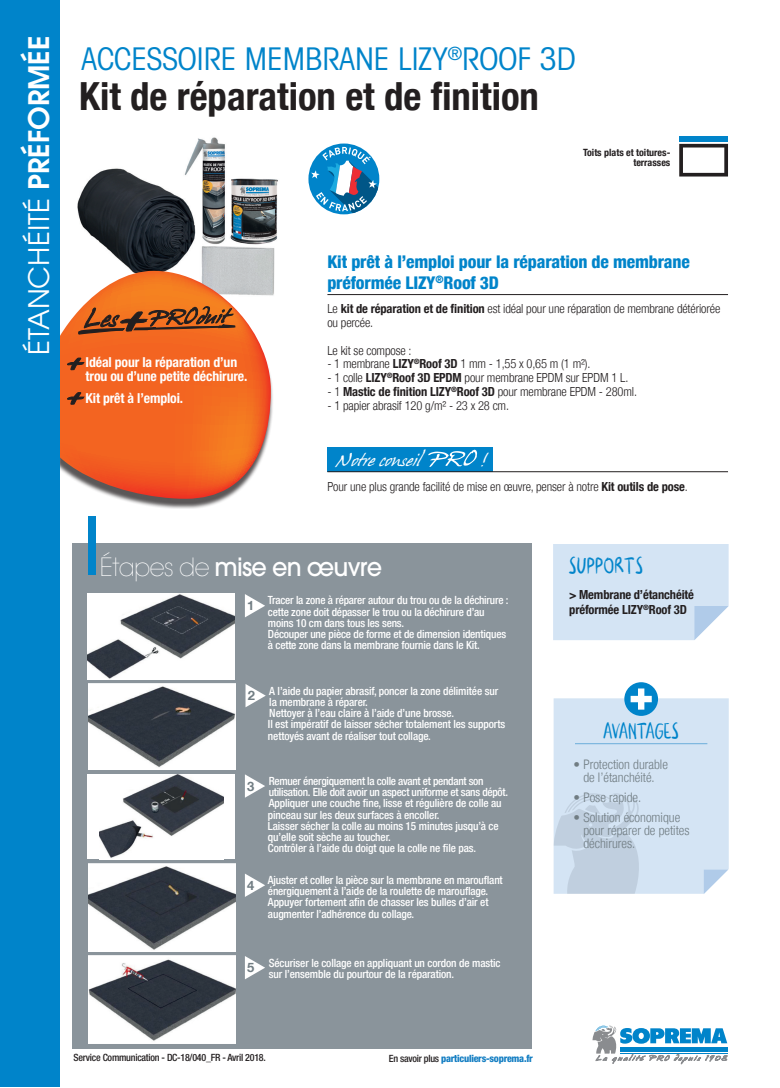
<style>
.page{position:relative;width:780px;height:1088px;background:#fff}
.page>*{position:absolute;margin:0;border:0;box-sizing:border-box;transform-origin:0 0}
.t1{font:700 condensed 38.75px "Helvetica Neue LT";color:#231f20}
.t2{font:condensed 31.25px "Avant Garde";color:#0084ca}
.t3{font:28.12px "Avant Garde";color:#fff}
.t4{font:500 25px "Avant Garde";letter-spacing:-.03em;color:#fff;scale:.96 1}
.t5{font:24.75px "Labai";color:#0084ca}
.t6{font:23.75px "Labai";letter-spacing:-.015em;color:#0084ca}
.t7{font:800 condensed 17.5px/21.2px "Helvetica Neue LT";letter-spacing:-.01em;color:#0084ca}
.t8{font:16.5px "Hans Hand";color:#fff}
.t9{font:700 condensed 13.75px/14.4px "Helvetica Neue";letter-spacing:-.01em;color:#fff}
.t10{font:300 condensed 13.12px/13.1px "Helvetica Neue LT";color:#717d83;text-align:center}
.t11{font:700 13px "Helvetica Neue LT";color:#717d83}
.t12{font:300 condensed 12.5px/13.8px "Helvetica Neue LT";letter-spacing:-.01em;color:#231f20}
.t13{font:700 condensed 12.5px/15px "Helvetica Neue LT";letter-spacing:-.01em;color:#231f20}
.t14{font:500 condensed 11.25px/11.2px "Helvetica Neue LT";letter-spacing:-.01em;color:#fff}
.t15{font:500 condensed 10px "Helvetica Neue";letter-spacing:-.025em;color:#231f20}
.t16{font:800 condensed 10px "Helvetica Neue";letter-spacing:-.025em;color:#127dc2}
.t17{font:700 condensed 10px/10px "Helvetica Neue LT";color:#231f20;text-align:right}
.s1{font-weight:600}
.s2{font-weight:700}
.s3{font-weight:300}
.s4{font-family:"Helvetica Neue"}
.s5{font-weight:200}
.s6{font-weight:500;color:#231f20}
</style>
<div class="page">
<div style="left:553px;top:544px;width:175px;height:96px;background:#d4e4f4"></div>
<img style="left:78px;top:137px;width:285px;height:159px">
<div style="left:55px;top:274px;width:218px;height:235px;background:#231f20;opacity:.75"></div>
<svg style="left:59px;top:271px;width:212px;height:228px;background:#ed7d47"></svg>
<svg style="left:76px;top:306px;width:168px;height:29px;background:#b45b24"></svg>
<svg style="left:67px;top:358px;width:17px;height:12px"></svg>
<svg style="left:67px;top:392px;width:17px;height:13px"></svg>
<div style="left:327px;top:447px;width:166px;height:25px;background:#0084ca"></div>
<svg style="left:428px;top:450px;width:49px;height:17px"></svg>
<hr style="left:327px;top:471px;width:401px;height:1px;background:#231f20">
<hr style="left:327px;top:294px;width:401px;height:1px;background:#231f20">
<div style="left:679px;top:136px;width:49px;height:6px;background:#0084ca"></div>
<svg style="left:679px;top:144px;width:49px;height:32px"></svg>
<svg style="left:308px;top:144px;width:71px;height:70px"></svg>
<svg style="left:311px;top:147px;width:68px;height:67px"></svg>
<div style="left:0;top:0;width:59px;height:1087px;background:#0084ca"></div>
<div style="left:73px;top:543px;width:458px;height:506px;background:#8a949b"></div>
<div style="left:88px;top:516px;width:7px;height:59px;background:#0084ca"></div>
<img style="left:87px;top:594px;width:148px;height:85px">
<img style="left:88px;top:684px;width:147px;height:85px">
<img style="left:88px;top:864px;width:147px;height:88px">
<img style="left:88px;top:956px;width:147px;height:87px">
<svg style="left:245px;top:684px;width:21px;height:23px"></svg>
<svg style="left:245px;top:594px;width:20px;height:23px"></svg>
<svg style="left:245px;top:873px;width:20px;height:24px"></svg>
<svg style="left:245px;top:956px;width:20px;height:23px"></svg>
<svg style="left:245px;top:774px;width:20px;height:24px"></svg>
<div style="left:88px;top:774px;width:147px;height:85px;background:#fff"></div>
<img style="left:99px;top:774px;width:125px;height:84px">
<svg style="left:553px;top:698px;width:175px;height:196px;background:#d0e0f0"></svg>
<hr style="left:575px;top:743px;width:132px;height:1px;background:#0084ca">
<div style="left:624px;top:682px;width:34px;height:34px;background:#0084ca;border-radius:50%"></div>
<svg style="left:630px;top:688px;width:21px;height:21px"></svg>
<svg style="left:703px;top:869px;width:25px;height:25px"></svg>
<svg style="left:592px;top:1025px;width:135px;height:39px"></svg>
<h3 class="t3" style="left:22px;top:355px;width:321px;rotate:-90deg">ÉTANCHÉITÉ <span class="s1">PRÉFORMÉE</span></h3>
<h2 class="t2" style="left:81px;top:40px;width:495px">ACCESSOIRE MEMBRANE LIZY<sup>®</sup>ROOF 3D</h2>
<h1 class="t1" style="left:79px;top:72px;width:461px">Kit de réparation et de finition</h1>
<p class="t17" style="left:583px;top:147px;width:89px">Toits plats et toitures&shy;terrasses</p>
<h3 class="t7" style="left:327px;top:250px;width:364px">Kit prêt à l’emploi pour la réparation de membrane préformée LIZY<sup>®</sup>Roof 3D</h3>
<p class="t12" style="left:327px;top:302px;width:394px">Le <span class="s2">kit de réparation et de finition</span> est idéal pour une réparation de membrane détériorée ou percée.</p>
<p class="t12" style="left:327px;top:343px;width:86px">Le kit se compose :</p>
<p class="t12" style="left:327px;top:357px;width:265px">- 1 membrane <span class="s2">LIZY</span><sup>®</sup><span class="s2">Roof 3D</span> 1 mm - 1,55 x 0,65 m (1 m²).</p>
<p class="t12" style="left:327px;top:371px;width:302px">- 1 colle <span class="s2">LIZY</span><sup>®</sup><span class="s2">Roof 3D EPDM</span> pour membrane EPDM sur EPDM 1 L.</p>
<p class="t13" style="left:327px;top:384px;width:311px"><span class="s3">- 1</span> Mastic de finition LIZY<sup>®</sup>Roof 3D <span class="s3">pour membrane EPDM - 280ml.</span></p>
<p class="t12" style="left:327px;top:398px;width:183px">- 1 papier abrasif 120 g/m² - 23 x 28 cm.</p>
<p class="t9" style="left:86px;top:355px;width:163px">Idéal pour la réparation d’un trou ou d’une petite déchirure.</p>
<p class="t9" style="left:86px;top:391px;width:99px">Kit prêt à l’emploi.</p>
<h3 class="t8" style="left:337px;top:450px;width:85px">Notre conseil</h3>
<h3 class="t8" style="left:481px;top:450px;width:8px">!</h3>
<p class="t12" style="left:327px;top:479px;width:362px">Pour une plus grande facilité de mi<span class="s4">se en œuvre</span>, penser à notre <span class="s2">Kit outils de pose</span>.</p>
<h3 class="t4" style="left:100px;top:551px;width:295px"><span class="s5">Étapes de</span> mise en œuvre</h3>
<p class="t14" style="left:268px;top:594px;width:242px">Tracer la zone à réparer autour du trou ou de la déchirure : cette zone doit dépasser le trou ou la déchirure d’au moins 10 cm dans tous les sens.<br>Découper une pièce de forme et de dimension identiques à cette zone dans la membrane fournie dans le Kit.</p>
<p class="t11" style="left:247px;top:598px;width:9px">1</p>
<p class="t11" style="left:248px;top:687px;width:9px">2</p>
<p class="t14" style="left:268px;top:685px;width:239px">A l’aide du papier abrasif, poncer la zone délimitée sur la membrane à réparer.<br>Nettoyer à l’eau claire à l’aide d’une brosse.<br>Il est impératif de laisser sécher totalement les supports nettoyés avant de réaliser tout collage.</p>
<p class="t11" style="left:247px;top:778px;width:9px">3</p>
<p class="t14" style="left:268px;top:775px;width:241px">Remuer énergiquement la colle avant et pendant son utilisation. Elle doit avoir un aspect uniforme et sans dépôt.<br>Appliquer une couche fine, lisse et régulière de colle au pinceau sur les deux surfaces à encoller.<br>Laisser sécher la colle au moins 15 minutes jusqu’à ce qu’elle soit sèche au toucher.<br>Contrôler à l’aide du doigt que la colle ne file pas.</p>
<p class="t11" style="left:247px;top:877px;width:9px">4</p>
<p class="t14" style="left:268px;top:874px;width:236px">Ajuster et coller la pièce sur la membrane en marouflant énergiquement à l’aide de la roulette de marouflage.<br>Appuyer fortement afin de chasser les bulles d’air et augmenter l’adhérence du collage.</p>
<p class="t11" style="left:247px;top:959px;width:9px">5</p>
<p class="t14" style="left:269px;top:957px;width:233px">Sécuriser le collage en appliquant un cordon de mastic sur l’ensemble du pourtour de la réparation.</p>
<p class="t15" style="left:74px;top:1051px;width:194px">Service Communication - DC-18/040_FR - Avril 2018.</p>
<p class="t16" style="left:389px;top:1052px;width:145px"><span class="s6">En savoir plus</span> particuliers-soprema.fr</p>
<h3 class="t5" style="left:569px;top:554px;width:76px">SUPPORTS</h3>
<p class="t13" style="left:569px;top:587px;width:126px">&gt; Membrane d’étanchéité préformée LIZY<sup>®</sup>Roof 3D</p>
<h3 class="t6" style="left:603px;top:720px;width:77px">AVANTAGES</h3>
<p class="t10" style="left:573px;top:757px;width:96px">• Protection durable de l’étanchéité.</p>
<p class="t10" style="left:573px;top:790px;width:69px">• Pose rapide.</p>
<p class="t10" style="left:583px;top:811px;width:108px;text-align:left;text-indent:-10px">• Solution économique pour réparer de petites déchirures.</p>
</div>
